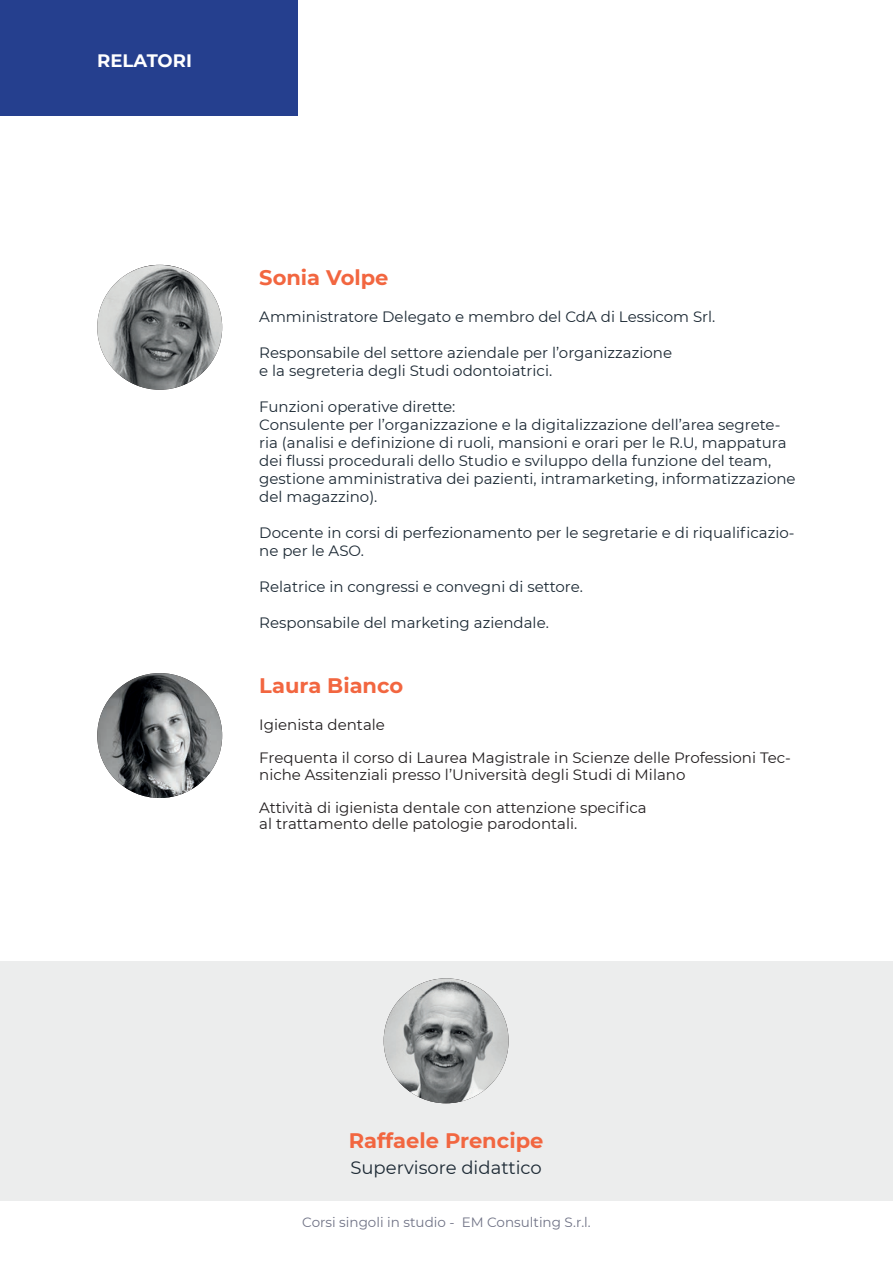
<style>
.page{position:relative;width:893px;height:1263px;background:#fff}
.page>*{position:absolute;margin:0;border:0;box-sizing:border-box;transform-origin:0 0}
.t1{font:700 21px "Montserrat";color:#f26640}
.t2{font:18px "Montserrat";color:#1c2934}
.t3{font:700 18px "Montserrat";color:#fff}
.t4{font:15px/18px "Montserrat";color:#1c2934}
.t5{font:15px/16.5px "Montserrat";color:#231f20}
.t6{font:13.5px "Montserrat";color:#707386}
</style>
<div class="page">
<div style="left:0;top:0;width:298px;height:116px;background:#253f8e"></div>
<img style="left:97px;top:673px;width:125px;height:125px;border-radius:62px">
<img style="left:97px;top:265px;width:125px;height:125px;border-radius:62px">
<div style="left:0;top:961px;width:893px;height:239px;background:#eceded"></div>
<img style="left:384px;top:978px;width:125px;height:125px;border-radius:62px">
<p class="t3" style="left:97px;top:47px;width:96px">RELATORI</p>
<h1 class="t1" style="left:259px;top:263px;width:131px">Sonia Volpe</h1>
<p class="t4" style="left:259px;top:307px;width:458px">Amministratore Delegato e membro del CdA di Lessicom Srl.</p>
<p class="t4" style="left:259px;top:343px;width:414px">Responsabile del settore aziendale per l’organizzazione e la segreteria degli Studi odontoiatrici.</p>
<p class="t4" style="left:259px;top:397px;width:538px">Funzioni operative dirette:<br>Consulente per l’organizzazione e la digitalizzazione dell’area segrete&shy;ria (analisi e definizione di ruoli, mansioni e orari per le R.U, mappatura dei flussi procedurali dello Studio e sviluppo della funzione del team, gestione amministrativa dei pazienti, intramarketing, informatizzazione del magazzino).</p>
<p class="t4" style="left:259px;top:523px;width:537px">Docente in corsi di perfezionamento per le segretarie e di riqualificazio&shy;ne per le ASO.</p>
<p class="t4" style="left:259px;top:577px;width:325px">Relatrice in congressi e convegni di settore.</p>
<p class="t4" style="left:259px;top:613px;width:291px">Responsabile del marketing aziendale.</p>
<h1 class="t1" style="left:259px;top:671px;width:145px">Laura Bianco</h1>
<p class="t5" style="left:259px;top:716px;width:127px">Igienista dentale</p>
<p class="t5" style="left:259px;top:749px;width:533px">Frequenta il corso di Laurea Magistrale in Scienze delle Professioni Tec&shy;niche Assitenziali presso l’Università degli Studi di Milano</p>
<p class="t5" style="left:259px;top:799px;width:389px">Attività di igienista dentale con attenzione specifica al trattamento delle patologie parodontali.</p>
<h1 class="t1" style="left:349px;top:1125px;width:196px">Raffaele Prencipe</h1>
<p class="t2" style="left:350px;top:1155px;width:193px">Supervisore didattico</p>
<p class="t6" style="left:302px;top:1213px;width:290px">Corsi singoli in studio - EM Consulting S.r.l.</p>
</div>
